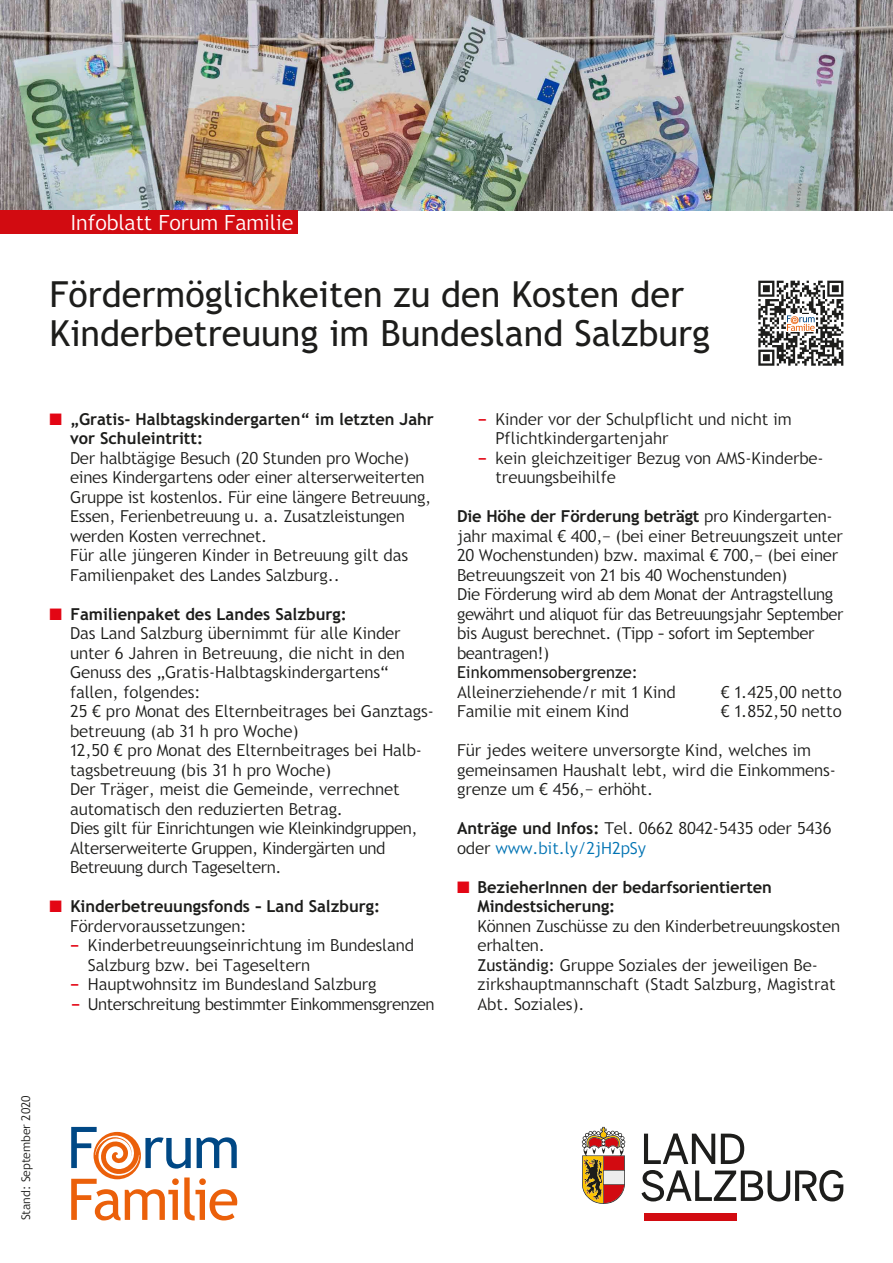
<style>
.page{position:relative;width:893px;height:1263px;background:#fff}
.page>*{position:absolute;margin:0;border:0;box-sizing:border-box;transform-origin:0 0}
.Titel{font:36px/39px "Trebuchet SBG2";color:#1d1d1b}
.FT{font:300 21px "Trebuchet SBG2";color:#fff}
.FT-2{font:300 16.5px/19.5px "Trebuchet SBG2";color:#1d1d1b}
.FT-3{font:300 16.5px/19.5px "Trebuchet SBG2";letter-spacing:-.02em;color:#1d1d1b}
.t1{font:700 16.5px/19.5px "Trebuchet SBG2";color:#1d1d1b}
.FT-4{font:300 16.5px "Trebuchet SBG2";letter-spacing:-.025em;color:#1d1d1b}
.t2{font:300 12px "Trebuchet SBG2";color:#1d1d1b}
.s1{color:#e30614}
.s2{font-weight:700}
.s3{font-weight:300}
.s4{font-weight:700;color:#e30614}
.s5{font-weight:400}
.s6{color:#0073b3}
</style>
<div class="page">
<img style="left:0;top:0;width:893px;height:210px">
<svg style="left:758px;top:281px;width:85px;height:85px"></svg>
<svg style="left:582px;top:1127px;width:43px;height:77px"></svg>
<div style="left:644px;top:1212px;width:92px;height:8px;background:#d20b11"></div>
<svg style="left:641px;top:1133px;width:202px;height:68px"></svg>
<svg style="left:71px;top:1127px;width:166px;height:93px"></svg>
<div style="left:0;top:210px;width:298px;height:24px;background:#d20b11"></div>
<p class="FT" style="left:70px;top:209px;width:224px">Infoblatt Forum Familie</p>
<p class="Titel" style="left:50px;top:275px;width:662px">Fördermöglichkeiten zu den Kosten der<br>Kinderbetreuung im Bundesland Salzburg</p>
<p class="FT-2" style="left:70px;top:409px;width:365px;text-indent:-20px"><span class="s1">■</span> <span class="s2">„Gratis- Halbtagskindergarten“ im letzten Jahr vor Schuleintritt:<br></span>Der halbtägige Besuch (20 Stunden pro Woche) eines Kindergartens oder einer alterserweiterten Gruppe ist kostenlos. Für eine längere Betreuung, Essen, Ferienbetreuung u. a. Zusatzleistungen werden Kosten verrechnet.<br>Für alle jüngeren Kinder in Betreuung gilt das Familienpaket des Landes Salzburg..</p>
<p class="FT-2" style="left:70px;top:604px;width:365px;text-indent:-20px"><span class="s1">■</span> <span class="s2">Familienpaket des Landes Salzburg:<br></span>Das Land Salzburg übernimmt für alle Kinder unter 6 Jahren in Betreuung, die nicht in den Genuss des „Gratis-Halbtagskindergartens“ fallen, folgendes:<br>25 € pro Monat des Elternbeitrages bei Ganztags&shy;betreuung (ab 31 h pro Woche)<br>12,50 € pro Monat des Elternbeitrages bei Halb&shy;tagsbetreuung (bis 31 h pro Woche)<br>Der Träger, meist die Gemeinde, verrechnet automatisch den reduzierten Betrag.<br>Dies gilt für Einrichtungen wie Kleinkindgruppen, Alterserweiterte Gruppen, Kindergärten und Betreuung durch Tageseltern.</p>
<p class="t1" style="left:70px;top:896px;width:312px;text-indent:-20px"><span class="s1">■</span> Kinderbetreuungsfonds – Land Salzburg:<br><span class="s3">Fördervoraussetzungen:</span></p>
<p class="FT-2" style="left:88px;top:935px;width:328px;text-indent:-18px"><span class="s4">−</span> Kinderbetreuungseinrichtung im Bundesland<br>Salzburg bzw. bei Tageseltern</p>
<p class="FT-2" style="left:70px;top:974px;width:308px"><span class="s4">−</span> Hauptwohnsitz im Bundesland Salzburg</p>
<p class="FT-4" style="left:71px;top:994px;width:365px"><span class="s4">−</span> Unterschreitung bestimmter Einkommensgrenzen</p>
<p class="FT-2" style="left:495px;top:409px;width:298px;text-indent:-18px"><span class="s4">−</span> Kinder vor der Schulpflicht und nicht im<br>Pflichtkindergartenjahr</p>
<p class="FT-2" style="left:495px;top:448px;width:330px;text-indent:-18px"><span class="s4">−</span> kein gleichzeitiger Bezug von AMS-Kinderbe&shy;treuungsbeihilfe</p>
<p class="FT-3" style="left:457px;top:506px;width:388px"><span class="s2">Die Höhe der Förderung beträgt</span> pro Kindergarten&shy;jahr maximal € 400,− (bei einer Betreuungszeit unter 20 Wochenstunden) bzw. maximal € 700,− (bei einer Betreuungszeit von 21 bis 40 Wochenstunden)<br>Die Förderung wird ab dem Monat der Antragstellung gewährt und aliquot für das Betreuungsjahr September bis August berechnet. (Tipp – sofort im September beantragen!)<br><span class="s5">Einkommensobergrenze:<br></span>Alleinerziehende/r mit 1 Kind</p>
<p class="FT-2" style="left:721px;top:682px;width:122px">€ 1.425,00 netto</p>
<p class="FT-2" style="left:457px;top:701px;width:173px">Familie mit einem Kind</p>
<p class="FT-2" style="left:721px;top:701px;width:122px">€ 1.852,50 netto</p>
<p class="FT-2" style="left:457px;top:740px;width:380px">Für jedes weitere unversorgte Kind, welches im gemeinsamen Haushalt lebt, wird die Einkommens&shy;grenze um € 456,− erhöht.</p>
<p class="FT-2" style="left:457px;top:818px;width:376px"><span class="s2">Anträge und Infos:</span> Tel. 0662 8042-5435 oder 5436 oder <span class="s6">www.bit.ly/2jH2pSy</span></p>
<p class="FT-2" style="left:477px;top:877px;width:364px;text-indent:-20px"><span class="s1">■</span> <span class="s2">BezieherInnen der bedarfsorientierten Mindestsicherung:<br></span>Können Zuschüsse zu den Kinderbetreuungskosten erhalten.<br><span class="s5">Zuständig:</span> Gruppe Soziales der jeweiligen Be&shy;zirkshauptmannschaft (Stadt Salzburg, Magistrat Abt. Soziales).</p>
<p class="t2" style="left:19px;top:1220px;width:126px;rotate:-90deg">Stand: September 2020</p>
</div>
